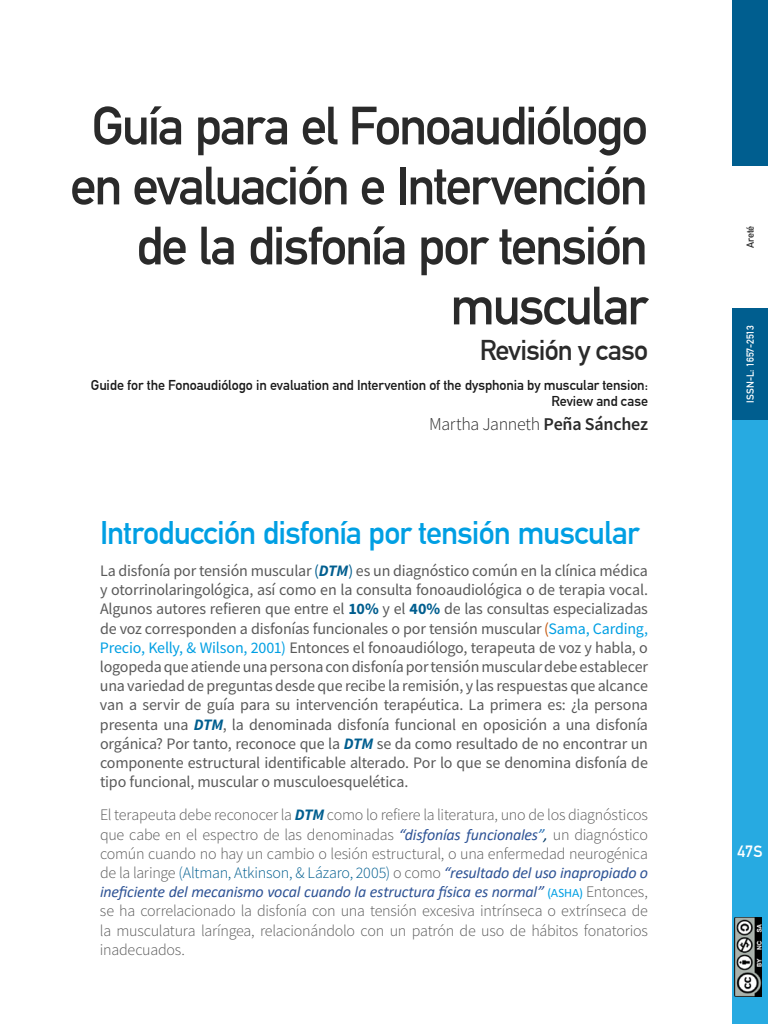
<style>
.page{position:relative;width:768px;height:1024px;background:#fff}
.page>*{position:absolute;margin:0;border:0;box-sizing:border-box;transform-origin:0 0}
.t1{font:700 53px/60px "DIN Alternate";letter-spacing:-.04em;color:#2a2a2a;text-align:right}
.t2{font:700 32px "DIN Alternate";letter-spacing:-.025em;color:#009fe3}
.t3{font:700 28px "DIN Alternate";letter-spacing:-.03em;color:#2a2a2a}
.t4{font:300 18px "Source Sans Pro";letter-spacing:-.025em;color:#2a2a2a}
.t5{font:16px/19.2px "Source Sans Pro";letter-spacing:-.015em;color:#5a5a5a;text-align:justify}
.t6{font:300 16px/19.2px "Source Sans Pro";letter-spacing:-.015em;color:#5a5a5a;text-align:justify}
.t7{font:italic 16px "Calibri";letter-spacing:-.015em;color:#2f5496}
.t8{font:700 16px "DIN Alternate";color:#fff}
.t9{font:700 14px/16px "DIN Alternate";letter-spacing:-.01em;color:#1a1a1a;text-align:right}
.t10{font:700 10px "DIN Alternate";letter-spacing:.005em;color:#fff}
.t11{font:700 10px "DIN Alternate";color:#2a2a2a}
.s1{font-weight:600}
.s2{color:#005e8f}
.s3{font-weight:700;font-style:italic;color:#005e8f}
.s4{font-weight:700;color:#005e8f}
.s5{color:#c45911}
.s6{color:#009fe3}
.s7{font-family:"Calibri";font-weight:400;font-style:italic;color:#2f5496}
.s8{font-family:"Calibri";font-weight:400;font-style:italic;color:#2e74b5}
.s9{font-family:"Calibri";font-weight:400;font-style:italic;color:#003764}
.s10{font-style:normal;font-size:12.8px;color:#009fe3}
.s11{font-family:"Source Sans Pro";font-weight:300;font-style:normal;color:#5a5a5a}
</style>
<div class="page">
<div style="left:732px;top:420px;width:36px;height:604px;background:#27aae1"></div>
<div style="left:732px;top:0;width:36px;height:166px;background:#005e8f"></div>
<img style="left:734px;top:917px;width:28px;height:80px">
<div style="left:732px;top:308px;width:36px;height:112px;background:#005e8f"></div>
<h1 class="t1" style="left:70px;top:92px;width:580px">Guía para el Fonoaudiólogo en evaluación e Intervención de la disfonía por tensión muscular</h1>
<h3 class="t3" style="left:480px;top:329px;width:170px">Revisión y caso</h3>
<p class="t9" style="left:91px;top:377px;width:559px">Guide for the Fonoaudiólogo in evaluation and Intervention of the dysphonia by muscular tension:<br>Review and case</p>
<p class="t4" style="left:429px;top:413px;width:220px">Martha Janneth <span class="s1">Peña Sánchez</span></p>
<h2 class="t2" style="left:100px;top:508px;width:541px">Introducción disfonía por tensión muscular</h2>
<p class="t5" style="left:100px;top:561px;width:550px">La disfonía por tensión muscular <span class="s2">(</span><span class="s3">DTM</span><span class="s2">)</span> es un diagnóstico común en la clínica médica y otorrinolaringológica, así como en la consulta fonoaudiológica o de terapia vocal.<br>Algunos autores refieren que entre el <span class="s4">10%</span> y el <span class="s4">40%</span> de las consultas especializadas de voz corresponden a disfonías funcionales o por tensión muscular <span class="s5">(</span><span class="s6">Sama, Carding, Precio, Kelly, &amp; Wilson, 2001)</span> Entonces el fonoaudiólogo, terapeuta de voz y habla, o logopeda que atiende una persona con disfonía por tensión muscular debe establecer una variedad de preguntas desde que recibe la remisión, y las respuestas que alcance van a servir de guía para su intervención terapéutica. La primera es: ¿la persona presenta una <span class="s3">DTM</span>, la denominada disfonía funcional en oposición a una disfonía orgánica? Por tanto, reconoce que la <span class="s3">DTM</span> se da como resultado de no encontrar un componente estructural identificable alterado. Por lo que se denomina disfonía de tipo funcional, muscular o musculoesquelética.</p>
<p class="t6" style="left:100px;top:806px;width:550px">El terapeuta debe reconocer la <span class="s3">DTM</span> como lo refiere la literatura, uno de los diagnósticos que cabe en el espectro de las denominadas <span class="s7">“disfonías funcionales</span><span class="s8">”</span><span class="s9">,</span> un diagnóstico común cuando no hay un cambio o lesión estructural, o una enfermedad neurogénica de la laringe <span class="s2">(Altman, Atkinson, &amp; Lázaro, 2005)</span> o como <span class="s7">“resultado del uso inapropiado o</span></p>
<p class="t7" style="left:100px;top:881px;width:549px">ineficiente del mecanismo vocal cuando la estructura física es normal” <span class="s10">(ASHA)</span> <span class="s11">Entonces,</span></p>
<p class="t6" style="left:100px;top:902px;width:550px">se ha correlacionado la disfonía con una tensión excesiva intrínseca o extrínseca de la musculatura laríngea, relacionándolo con un patrón de uso de hábitos fonatorios inadecuados.</p>
<p class="t11" style="left:743px;top:248px;width:24px;rotate:-90deg">Areté</p>
<p class="t10" style="left:743px;top:403px;width:79px;rotate:-90deg">ISSN-L: 1657-2513</p>
<p class="t8" style="left:737px;top:839px;width:27px">47S</p>
</div>
